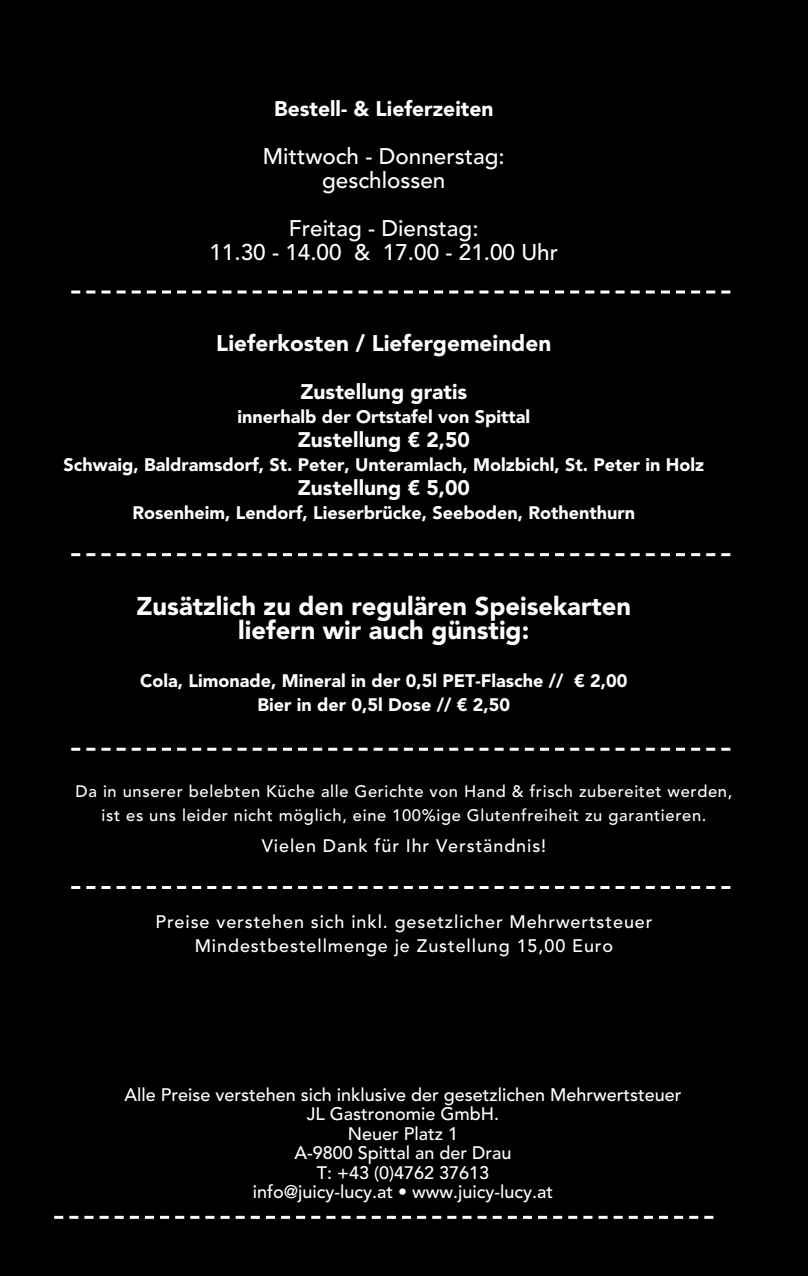
<style>
.page{position:relative;width:808px;height:1276px;background:#000}
.page>*{position:absolute;margin:0;border:0;box-sizing:border-box;transform-origin:0 0}
.t1{font:900 25.5px/24px "Avenir LT Std";color:#fff;text-align:center}
.t2{font:500 22.5px/24px "Avenir LT Std";color:#fff;text-align:center}
.t3{font:900 22.5px "Avenir LT Std";color:#fff}
.t4{font:900 21px "Avenir LT Std";color:#fff}
.t5{font:900 18px/24px "Avenir LT Std";color:#fff;text-align:center}
.t6{font:500 18px/19.5px "Avenir LT Std";color:#fff;text-align:center}
.t7{font:500 18px/24px "Avenir LT Std";letter-spacing:.05em;color:#fff;text-align:center}
.t8{font:500 16.5px/24px "Avenir LT Std";letter-spacing:.04em;color:#fff;text-align:center}
</style>
<div class="page">
<svg style="left:54px;top:1215px;width:659px;height:3px"></svg>
<svg style="left:71px;top:748px;width:659px;height:3px"></svg>
<svg style="left:71px;top:290px;width:659px;height:3px"></svg>
<svg style="left:71px;top:553px;width:659px;height:3px"></svg>
<svg style="left:71px;top:886px;width:659px;height:3px"></svg>
<p class="t4" style="left:274px;top:96px;width:221px">Bestell- &amp; Lieferzeiten</p>
<p class="t2" style="left:263px;top:145px;width:243px">Mittwoch - Donnerstag: geschlossen</p>
<p class="t2" style="left:209px;top:217px;width:350px">Freitag - Dienstag:<br>11.30 - 14.00 &amp; 17.00 - 21.00 Uhr</p>
<p class="t3" style="left:216px;top:329px;width:336px">Lieferkosten / Liefergemeinden</p>
<p class="t4" style="left:300px;top:379px;width:168px">Zustellung gratis</p>
<p class="t5" style="left:237px;top:404px;width:294px">innerhalb der Ortstafel von Spittal</p>
<p class="t4" style="left:298px;top:427px;width:174px">Zustellung € 2,50</p>
<p class="t5" style="left:63px;top:452px;width:642px">Schwaig, Baldramsdorf, St. Peter, Unteramlach, Molzbichl, St. Peter in Holz</p>
<p class="t4" style="left:298px;top:475px;width:174px">Zustellung € 5,00</p>
<p class="t5" style="left:132px;top:500px;width:504px">Rosenheim, Lendorf, Lieserbrücke, Seeboden, Rothenthurn</p>
<h1 class="t1" style="left:137px;top:594px;width:496px">Zusätzlich zu den regulären Speisekarten liefern wir auch günstig:</h1>
<p class="t5" style="left:140px;top:668px;width:489px">Cola, Limonade, Mineral in der 0,5l PET-Flasche // € 2,00<br>Bier in der 0,5l Dose // € 2,50</p>
<p class="t8" style="left:76px;top:780px;width:658px">Da in unserer belebten Küche alle Gerichte von Hand &amp; frisch zubereitet werden, ist es uns leider nicht möglich, eine 100%ige Glutenfreiheit zu garantieren.</p>
<p class="t7" style="left:262px;top:833px;width:286px">Vielen Dank für Ihr Verständnis!</p>
<p class="t7" style="left:155px;top:910px;width:498px">Preise verstehen sich inkl. gesetzlicher Mehrwertsteuer<br>Mindestbestellmenge je Zustellung 15,00 Euro</p>
<p class="t6" style="left:124px;top:1085px;width:558px">Alle Preise verstehen sich inklusive der gesetzlichen Mehrwertsteuer<br>JL Gastronomie GmbH.<br>Neuer Platz 1<br>A-9800 Spittal an der Drau<br>T: +43 (0)4762 37613<br>info@juicy-lucy.at • www.juicy-lucy.at</p>
</div>
